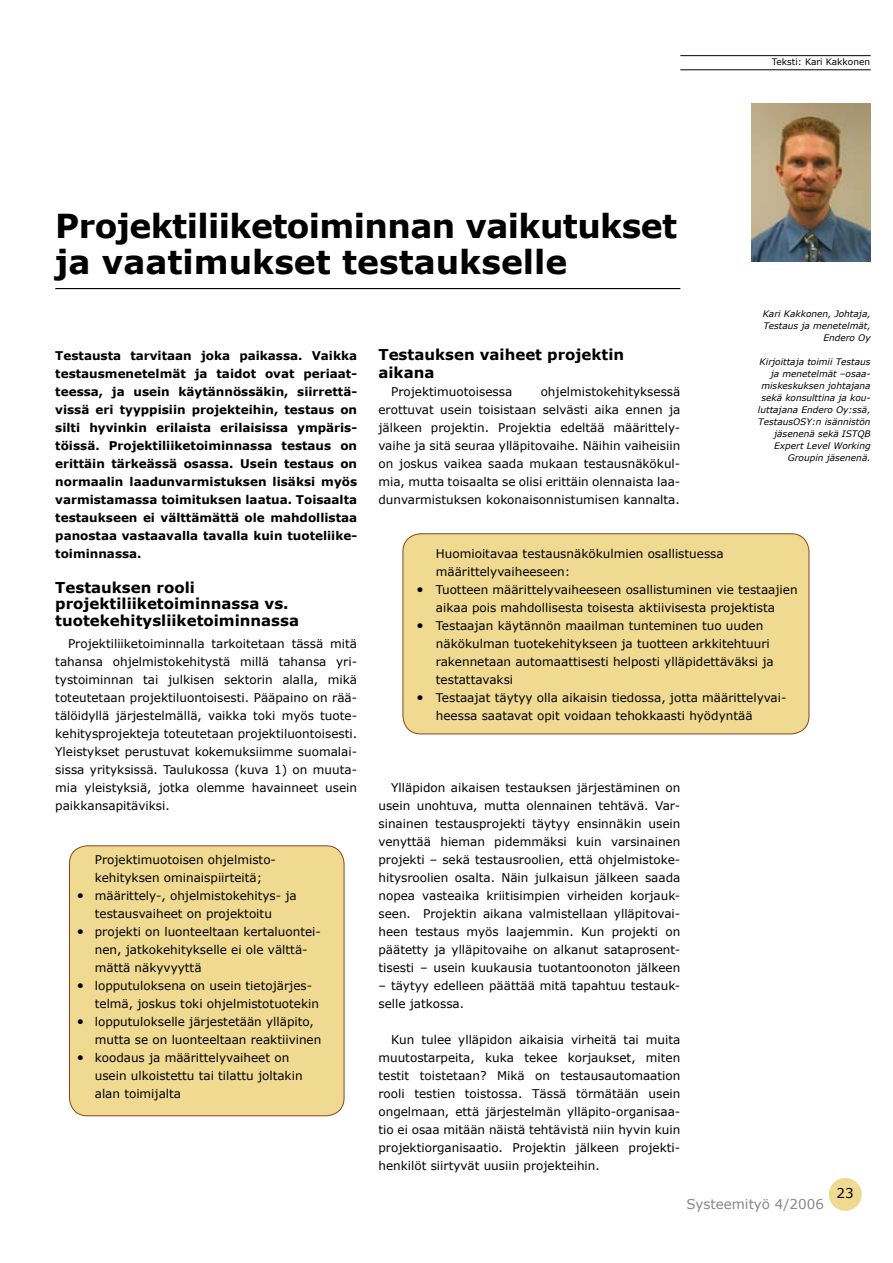
<style>
.page{position:relative;width:893px;height:1263px;background:#fff}
.page>*{position:absolute;margin:0;border:0;box-sizing:border-box;transform-origin:0 0}
.t1{font:700 33px/36px "Verdana";letter-spacing:-.02em;color:#000}
.t2{font:700 15px/16.5px "Verdana";color:#000}
.t3{font:13.5px "Verdana";color:#878889}
.t4{font:italic 13.5px "Verdana";color:#000}
.t5{font:13.5px "Verdana";color:#000}
.t6{font:12px/18px "Verdana";color:#000;text-align:justify}
.t7{font:700 12px/18px "Verdana";color:#000;text-align:justify}
.t8{font:italic 9px/12px "Verdana";color:#000;text-align:right}
.t9{font:9px "Verdana";color:#000}
</style>
<div class="page">
<div style="left:829px;top:1178px;width:33px;height:33px;background:#f0da91;border-radius:50%"></div>
<hr style="left:680px;top:55px;width:191px;height:1px;background:#000">
<hr style="left:55px;top:288px;width:625px;height:1px;background:#000">
<hr style="left:680px;top:69px;width:191px;height:1px;background:#000">
<img style="left:751px;top:103px;width:120px;height:159px">
<div style="left:69px;top:846px;width:275px;height:270px;background:#f0da91;border-radius:18px"></div>
<div style="left:69px;top:845px;width:275px;height:271px;border:1px solid #884420;border-radius:18px"></div>
<div style="left:403px;top:534px;width:406px;height:200px;background:#f0da91;border-radius:18px"></div>
<div style="left:403px;top:533px;width:406px;height:201px;border:1px solid #884420;border-radius:18px"></div>
<h1 class="t1" style="left:55px;top:207px;width:623px">Projektiliiketoiminnan vaikutukset ja vaatimukset testaukselle</h1>
<p class="t9" style="left:772px;top:56px;width:100px">Teksti: Kari Kakkonen</p>
<p class="t7" style="left:55px;top:346px;width:303px">Testausta tarvitaan joka paikassa. Vaikka testausmenetelmät ja taidot ovat periaat&shy;teessa, ja usein käytännössäkin, siirrettä&shy;vissä eri tyyppisiin projekteihin, testaus on silti hyvinkin erilaista erilaisissa ympäris&shy;töissä. Projektiliiketoiminnassa testaus on erittäin tärkeässä osassa. Usein testaus on normaalin laadunvarmistuksen lisäksi myös varmistamassa toimituksen laatua. Toisaalta testaukseen ei välttämättä ole mahdollistaa panostaa vastaavalla tavalla kuin tuoteliike&shy;toiminnassa.</p>
<p class="t2" style="left:55px;top:578px;width:245px">Testauksen rooli projektiliiketoiminnassa vs. tuotekehitysliiketoiminnassa</p>
<p class="t6" style="left:55px;top:634px;width:303px;text-indent:13px">Projektiliiketoiminnalla tarkoitetaan tässä mitä tahansa ohjelmistokehitystä millä tahansa yri&shy;tystoiminnan tai julkisen sektorin alalla, mikä toteutetaan projektiluontoisesti. Pääpaino on rää&shy;tälöidyllä järjestelmällä, vaikka toki myös tuote&shy;kehitysprojekteja toteutetaan projektiluontoisesti.<br>Yleistykset perustuvat kokemuksiimme suomalai&shy;sissa yrityksissä. Taulukossa (kuva 1) on muuta&shy;mia yleistyksiä, jotka olemme havainneet usein paikkansapitäviksi.</p>
<p class="t4" style="left:77px;top:887px;width:9px">•</p>
<p class="t4" style="left:77px;top:923px;width:9px">•</p>
<p class="t4" style="left:77px;top:977px;width:9px">•</p>
<p class="t4" style="left:77px;top:1013px;width:9px">•</p>
<p class="t4" style="left:77px;top:1049px;width:9px">•</p>
<p class="t6" style="left:95px;top:850px;width:228px;text-align:left">Projektimuotoisen ohjelmisto&shy;kehityksen ominaispiirteitä; määrittely-, ohjelmistokehitys- ja testausvaiheet on projektoitu<br>projekti on luonteeltaan kertaluontei&shy;nen, jatkokehitykselle ei ole välttä&shy;mättä näkyvyyttä<br>lopputuloksena on usein tietojärjes&shy;telmä, joskus toki ohjelmistotuotekin lopputulokselle järjestetään ylläpito, mutta se on luonteeltaan reaktiivinen koodaus ja määrittelyvaiheet on usein ulkoistettu tai tilattu joltakin alan toimijalta</p>
<p class="t2" style="left:378px;top:345px;width:247px;line-height:18px">Testauksen vaiheet projektin aikana</p>
<p class="t6" style="left:391px;top:382px;width:123px">Projektimuotoisessa</p>
<p class="t6" style="left:378px;top:382px;width:303px;text-indent:162px">ohjelmistokehityksessä erottuvat usein toisistaan selvästi aika ennen ja jälkeen projektin. Projektia edeltää määrittely&shy;vaihe ja sitä seuraa ylläpitovaihe. Näihin vaiheisiin on joskus vaikea saada mukaan testausnäkökul&shy;mia, mutta toisaalta se olisi erittäin olennaista laa&shy;dunvarmistuksen kokonaisonnistumisen kannalta.</p>
<p class="t8" style="left:763px;top:308px;width:109px">Kari Kakkonen, Johtaja,<br>Testaus ja menetelmät,<br>Endero Oy</p>
<p class="t8" style="left:758px;top:356px;width:114px">Kirjoittaja toimii Testaus ja menetelmät –osaa&shy;miskeskuksen johtajana sekä konsulttina ja kou&shy;luttajana Endero Oy:ssä,<br>TestausOSY:n isännistön jäsenenä sekä ISTQB<br>Expert Level Working<br>Groupin jäsenenä.</p>
<p class="t4" style="left:416px;top:581px;width:9px">•</p>
<p class="t4" style="left:416px;top:617px;width:9px">•</p>
<p class="t4" style="left:416px;top:689px;width:9px">•</p>
<p class="t6" style="left:436px;top:544px;width:363px;text-align:left">Huomioitavaa testausnäkökulmien osallistuessa määrittelyvaiheeseen:<br>Tuotteen määrittelyvaiheeseen osallistuminen vie testaajien aikaa pois mahdollisesta toisesta aktiivisesta projektista Testaajan käytännön maailman tunteminen tuo uuden näkökulman tuotekehitykseen ja tuotteen arkkitehtuuri rakennetaan automaattisesti helposti ylläpidettäväksi ja testattavaksi<br>Testaajat täytyy olla aikaisin tiedossa, jotta määrittelyvai&shy;heessa saatavat opit voidaan tehokkaasti hyödyntää</p>
<p class="t6" style="left:378px;top:778px;width:303px;text-indent:13px">Ylläpidon aikaisen testauksen järjestäminen on usein unohtuva, mutta olennainen tehtävä. Var&shy;sinainen testausprojekti täytyy ensinnäkin usein venyttää hieman pidemmäksi kuin varsinainen projekti – sekä testausroolien, että ohjelmistoke&shy;hitysroolien osalta. Näin julkaisun jälkeen saada nopea vasteaika kriitisimpien virheiden korjauk&shy;seen. Projektin aikana valmistellaan ylläpitovai&shy;heen testaus myös laajemmin. Kun projekti on päätetty ja ylläpitovaihe on alkanut sataprosent&shy;tisesti – usein kuukausia tuotantoonoton jälkeen</p>
<p class="t6" style="left:378px;top:976px;width:303px">– täytyy edelleen päättää mitä tapahtuu testauk&shy;selle jatkossa.</p>
<p class="t6" style="left:378px;top:1030px;width:303px;text-indent:13px">Kun tulee ylläpidon aikaisia virheitä tai muita muutostarpeita, kuka tekee korjaukset, miten testit toistetaan? Mikä on testausautomaation rooli testien toistossa. Tässä törmätään usein ongelmaan, että järjestelmän ylläpito-organisaa&shy;tio ei osaa mitään näistä tehtävistä niin hyvin kuin projektiorganisaatio. Projektin jälkeen projekti&shy;henkilöt siirtyvät uusiin projekteihin.</p>
<p class="t3" style="left:686px;top:1195px;width:139px">Systeemityö 4/2006</p>
<p class="t5" style="left:836px;top:1185px;width:19px">23</p>
</div>
